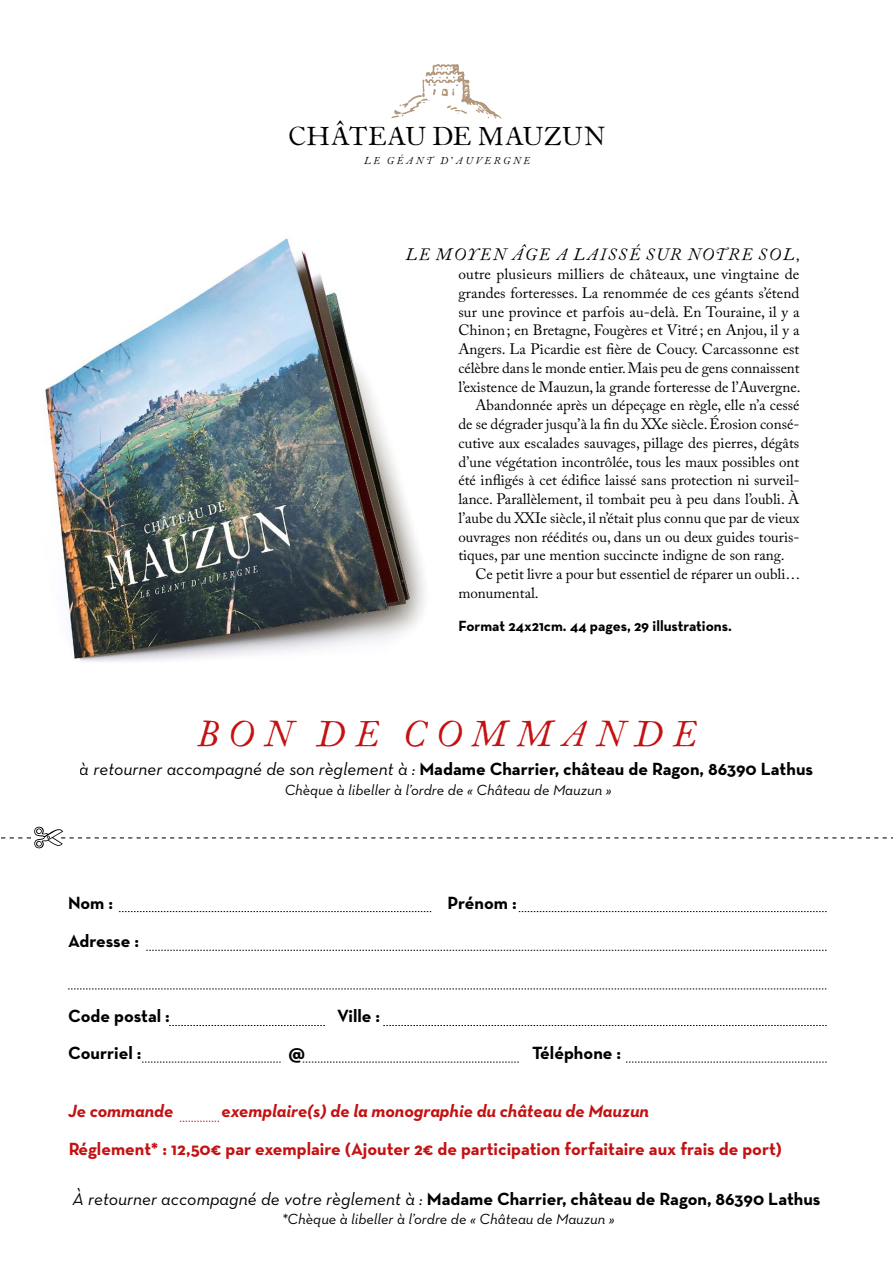
<style>
.page{position:relative;width:893px;height:1263px;background:#fff}
.page>*{position:absolute;margin:0;border:0;box-sizing:border-box;transform-origin:0 0}
.t1{font:italic 39px "F Caslon Twelve ITC";letter-spacing:.2em;color:#c41112}
.t2{font:27.6px "F Caslon Twelve ITC";letter-spacing:-.015em;color:#000}
.t3{font:700 18px "Neutra Text";color:#000}
.t4{font:700 18px "Neutra Text";color:#c41112}
.t5{font:italic 700 18px "Neutra Text";color:#c41112}
.t6{font:italic 18px "F Caslon Twelve ITC";letter-spacing:.05em;color:#000}
.t7{font:15px "Adobe Caslon Pro";color:#000}
.t8{font:italic 15px "Neutra Text";color:#000}
.t9{font:700 15px "Neutra Text";color:#000}
.t10{font:italic 10.8px "F Caslon Twelve ITC";letter-spacing:.2em;color:#000}
.s1{font-weight:400;font-style:italic}
</style>
<div class="page">
<img style="left:391px;top:64px;width:111px;height:55px">
<img style="left:45px;top:238px;width:380px;height:424px">
<svg style="left:119px;top:911px;width:312px;height:1px"></svg>
<svg style="left:519px;top:911px;width:308px;height:1px"></svg>
<svg style="left:146px;top:950px;width:681px;height:1px"></svg>
<svg style="left:68px;top:989px;width:759px;height:1px"></svg>
<svg style="left:142px;top:1062px;width:139px;height:1px"></svg>
<svg style="left:180px;top:1121px;width:39px;height:1px"></svg>
<svg style="left:169px;top:1025px;width:156px;height:1px"></svg>
<svg style="left:383px;top:1025px;width:444px;height:1px"></svg>
<svg style="left:303px;top:1062px;width:216px;height:1px"></svg>
<svg style="left:626px;top:1062px;width:201px;height:1px"></svg>
<svg style="left:1px;top:827px;width:892px;height:21px"></svg>
<h2 class="t2" style="left:288px;top:120px;width:319px">CHÂTEAU DE MAUZUN</h2>
<p class="t10" style="left:364px;top:155px;width:168px">LE GÉANT D'AUVERGNE</p>
<p class="t6" style="left:405px;top:244px;width:396px">LE MOYEN ÂGE A LAISSÉ SUR NOTRE SOL,</p>
<p class="t7" style="left:458px;top:265px;width:343px">outre plusieurs milliers de châteaux, une vingtaine de</p>
<p class="t7" style="left:458px;top:284px;width:342px">grandes forteresses. La renommée de ces géants s’étend</p>
<p class="t7" style="left:458px;top:303px;width:343px">sur une province et parfois au-delà. En Touraine, il y a</p>
<p class="t7" style="left:458px;top:321px;width:343px">Chinon; en Bretagne, Fougères et Vitré ; en Anjou, il y a</p>
<p class="t7" style="left:458px;top:340px;width:342px">Angers. La Picardie est fière de Coucy. Carcassonne est</p>
<p class="t7" style="left:458px;top:359px;width:343px">célèbre dans le monde entier. Mais peu de gens connaissent</p>
<p class="t7" style="left:458px;top:378px;width:344px">l’existence de Mauzun, la grande forteresse de l’Auvergne.</p>
<p class="t7" style="left:475px;top:396px;width:325px">Abandonnée après un dépeçage en règle, elle n’a cessé</p>
<p class="t7" style="left:458px;top:415px;width:343px">de se dégrader jusqu’à la fin du XXe siècle. Érosion consé-</p>
<p class="t7" style="left:458px;top:434px;width:342px">cutive aux escalades sauvages, pillage des pierres, dégâts</p>
<p class="t7" style="left:458px;top:453px;width:342px">d’une végétation incontrôlée, tous les maux possibles ont</p>
<p class="t7" style="left:458px;top:471px;width:342px">été infligés à cet édifice laissé sans protection ni surveil-</p>
<p class="t7" style="left:458px;top:490px;width:342px">lance. Parallèlement, il tombait peu à peu dans l’oubli. À</p>
<p class="t7" style="left:458px;top:509px;width:342px">l’aube du XXIe siècle, il n’était plus connu que par de vieux</p>
<p class="t7" style="left:458px;top:528px;width:342px">ouvrages non réédités ou, dans un ou deux guides touris-</p>
<p class="t7" style="left:458px;top:546px;width:328px">tiques, par une mention succincte indigne de son rang.</p>
<p class="t7" style="left:475px;top:565px;width:326px">Ce petit livre a pour but essentiel de réparer un oubli…</p>
<p class="t7" style="left:458px;top:584px;width:82px">monumental.</p>
<p class="t9" style="left:458px;top:616px;width:275px">Format 24x21cm. 44 pages, 29 illustrations.</p>
<h1 class="t1" style="left:195px;top:711px;width:504px">BON DE COMMANDE</h1>
<p class="t3" style="left:80px;top:757px;width:735px"><span class="s1">à retourner accompagné de son règlement à :</span> Madame Charrier, château de Ragon, 86390 Lathus</p>
<p class="t8" style="left:285px;top:781px;width:328px">Chèque à libeller à l’ordre de « Château de Mauzun »</p>
<p class="t3" style="left:68px;top:892px;width:47px">Nom :</p>
<p class="t3" style="left:447px;top:892px;width:71px">Prénom :</p>
<p class="t3" style="left:68px;top:929px;width:73px">Adresse :</p>
<p class="t3" style="left:68px;top:1004px;width:103px">Code postal :</p>
<p class="t3" style="left:337px;top:1004px;width:45px">Ville :</p>
<p class="t3" style="left:68px;top:1042px;width:75px">Courriel :</p>
<p class="t3" style="left:289px;top:1042px;width:18px">@</p>
<p class="t3" style="left:532px;top:1042px;width:91px">Téléphone :</p>
<p class="t5" style="left:68px;top:1100px;width:107px">Je commande</p>
<p class="t5" style="left:222px;top:1100px;width:429px">exemplaire(s) de la monographie du château de Mauzun</p>
<p class="t4" style="left:68px;top:1137px;width:715px">Réglement* : 12,50€ par exemplaire (Ajouter 2€ de participation forfaitaire aux frais de port)</p>
<p class="t3" style="left:72px;top:1187px;width:750px"><span class="s1">À retourner accompagné de votre règlement à :</span> Madame Charrier, château de Ragon, 86390 Lathus</p>
<p class="t8" style="left:282px;top:1210px;width:335px">*Chèque à libeller à l’ordre de « Château de Mauzun »</p>
</div>
